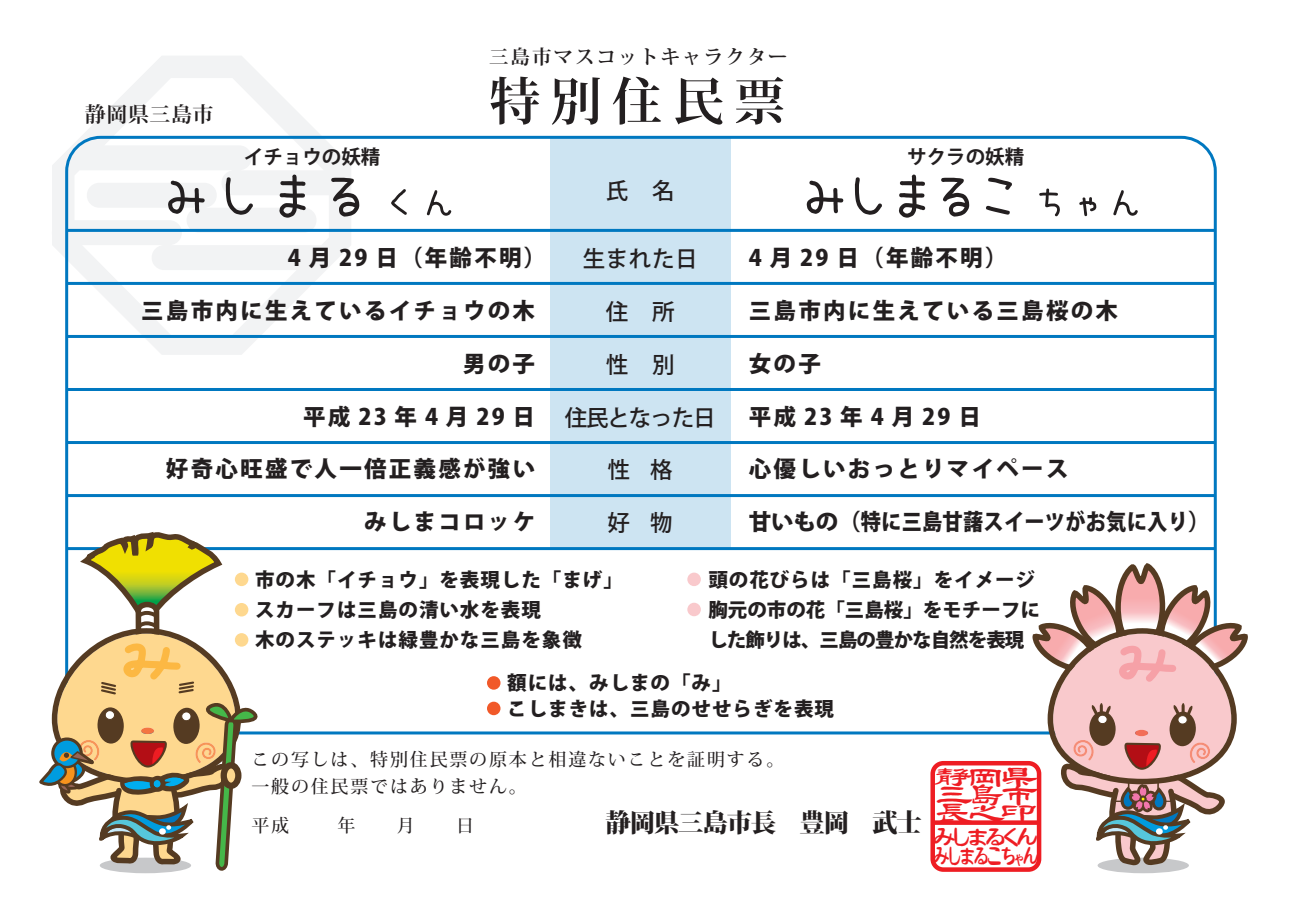
<style>
.page{position:relative;width:1289px;height:919px;background:#fff}
.page>*{position:absolute;margin:0;border:0;box-sizing:border-box;transform-origin:0 0}
.t1{font:700 51px "Koz Min Pro";letter-spacing:.2em;color:#231f20}
.t2{font:700 28.5px "FGP Reisho INT";letter-spacing:-.1em;color:#ee1d23;scale:.65 1}
.t3{font:700 28.5px "FGP Reisho INT";letter-spacing:-.1em;color:#ee1d23;scale:.9 1}
.t4{font:800 25.5px "Koz Min Pro";letter-spacing:-.05em;color:#231f20}
.t5{font:700 25.5px/18px "FG Reisho INT";letter-spacing:-.16em;color:#ee1d23;text-align:justify;scale:1.54 1}
.t6{font:800 22.5px "Koz Go Std";letter-spacing:.1em;color:#231f20}
.t7{font:500 22.5px "Koz Go Pro";letter-spacing:-.05em;color:#231f20}
.t8{font:800 22.5px "Koz Go Std";letter-spacing:.01em;color:#231f20}
.t9{font:800 22.5px "Koz Go Std";letter-spacing:.35em;color:#231f20}
.t10{font:700 21px "Koz Min Pro";letter-spacing:.025em;color:#231f20}
.t11{font:800 19.5px/30px "Koz Go Std";letter-spacing:.05em;color:#231f20}
.t12{font:800 19.5px/30px "Koz Go Std";color:#231f20}
.t13{font:700 19.5px "Koz Min Pro";letter-spacing:.1em;color:#231f20}
.t14{font:700 19.5px "Koz Go Std";color:#231f20}
.t15{font:500 18px/27px "Koz Min Pro";letter-spacing:.1em;color:#231f20}
</style>
<div class="page">
<div style="left:550px;top:138px;width:180px;height:410px;background:#cde4f2"></div>
<svg style="left:270px;top:85px;width:81px;height:241px"></svg>
<svg style="left:279px;top:174px;width:27px;height:44px"></svg>
<svg style="left:331px;top:178px;width:28px;height:38px"></svg>
<svg style="left:391px;top:189px;width:16px;height:26px"></svg>
<svg style="left:427px;top:190px;width:24px;height:26px"></svg>
<svg style="left:806px;top:181px;width:37px;height:33px"></svg>
<svg style="left:854px;top:177px;width:27px;height:38px"></svg>
<svg style="left:899px;top:174px;width:26px;height:44px"></svg>
<svg style="left:941px;top:178px;width:28px;height:38px"></svg>
<svg style="left:986px;top:178px;width:25px;height:37px"></svg>
<svg style="left:1039px;top:188px;width:20px;height:28px"></svg>
<svg style="left:1079px;top:197px;width:17px;height:19px"></svg>
<svg style="left:1113px;top:190px;width:24px;height:26px"></svg>
<hr style="left:68px;top:229px;width:1146px;height:3px;background:#0078c0">
<hr style="left:68px;top:282px;width:1146px;height:3px;background:#0078c0">
<hr style="left:68px;top:335px;width:1146px;height:3px;background:#0078c0">
<hr style="left:68px;top:388px;width:1146px;height:3px;background:#0078c0">
<hr style="left:68px;top:441px;width:1146px;height:3px;background:#0078c0">
<hr style="left:68px;top:494px;width:1146px;height:3px;background:#0078c0">
<hr style="left:68px;top:547px;width:1146px;height:3px;background:#0078c0">
<svg style="left:39px;top:56px;width:231px;height:818px"></svg>
<div style="left:1097px;top:857px;width:91px;height:16px;background:#c7c8ca;border-radius:50%"></div>
<svg style="left:1029px;top:557px;width:219px;height:314px"></svg>
<div style="left:930px;top:761px;width:111px;height:110px;border:4px solid #ee1d23;border-radius:11px"></div>
<svg style="left:934px;top:820px;width:103px;height:4px"></svg>
<div style="left:687px;top:572px;width:14px;height:14px;background:#f9c9cc;border-radius:50%"></div>
<div style="left:687px;top:602px;width:14px;height:14px;background:#f9c9cc;border-radius:50%"></div>
<div style="left:235px;top:572px;width:13px;height:14px;background:#fed88f;border-radius:50%"></div>
<div style="left:235px;top:603px;width:13px;height:13px;background:#fed88f;border-radius:50%"></div>
<div style="left:235px;top:633px;width:13px;height:13px;background:#fed88f;border-radius:50%"></div>
<div style="left:487px;top:676px;width:13px;height:13px;background:#f15929;border-radius:50%"></div>
<div style="left:487px;top:701px;width:13px;height:14px;background:#f15929;border-radius:50%"></div>
<p class="t10" style="left:85px;top:99px;width:130px">静岡県三島市</p>
<p class="t13" style="left:489px;top:43px;width:300px">三島市マスコットキャラクター</p>
<h1 class="t1" style="left:489px;top:64px;width:297px">特別住民票</h1>
<p class="t14" style="left:244px;top:145px;width:138px">イチョウの妖精</p>
<p class="t14" style="left:907px;top:145px;width:118px">サクラの妖精</p>
<p class="t7" style="left:606px;top:176px;width:70px">氏　名</p>
<p class="t6" style="left:288px;top:243px;width:260px">4 月 29 日（年齢不明）</p>
<p class="t6" style="left:748px;top:243px;width:260px">4 月 29 日（年齢不明）</p>
<p class="t7" style="left:582px;top:244px;width:116px">生まれた日</p>
<p class="t7" style="left:606px;top:297px;width:70px">住　所</p>
<p class="t7" style="left:606px;top:350px;width:70px">性　別</p>
<p class="t7" style="left:564px;top:403px;width:152px">住民となった日</p>
<p class="t6" style="left:141px;top:296px;width:395px">三島市内に生えているイチョウの木</p>
<p class="t6" style="left:463px;top:348px;width:73px">男の子</p>
<p class="t9" style="left:303px;top:401px;width:233px">平成23年4月29日</p>
<p class="t9" style="left:748px;top:401px;width:233px">平成23年4月29日</p>
<p class="t6" style="left:748px;top:296px;width:371px">三島市内に生えている三島桜の木</p>
<p class="t6" style="left:748px;top:348px;width:73px">女の子</p>
<p class="t6" style="left:166px;top:454px;width:371px">好奇心旺盛で人一倍正義感が強い</p>
<p class="t6" style="left:364px;top:507px;width:172px">みしまコロッケ</p>
<p class="t11" style="left:255px;top:566px;width:369px">市の木「イチョウ」を表現した「まげ」スカーフは三島の清い水を表現<br>木のステッキは緑豊かな三島を象徴</p>
<p class="t11" style="left:507px;top:671px;width:328px;line-height:25.5px">額には、みしまの「み」<br>こしまきは、三島のせせらぎを表現</p>
<p class="t6" style="left:749px;top:454px;width:321px">心優しいおっとりマイペース</p>
<p class="t7" style="left:607px;top:455px;width:67px">性　格</p>
<p class="t7" style="left:607px;top:508px;width:67px">好　物</p>
<p class="t8" style="left:749px;top:507px;width:463px">甘いもの（特に三島甘藷スイーツがお気に入り）</p>
<p class="t12" style="left:708px;top:566px;width:333px">頭の花びらは「三島桜」をイメージ胸元の市の花「三島桜」をモチーフにした飾りは、三島の豊かな自然を表現</p>
<p class="t15" style="left:251px;top:745px;width:534px">この写しは、特別住民票の原本と相違ないことを証明する。一般の住民票ではありません。</p>
<p class="t4" style="left:605px;top:803px;width:318px">静岡県三島市長　豊岡　武士</p>
<p class="t5" style="left:933px;top:767px;width:70px">静岡県三島市長之印</p>
<p class="t3" style="left:932px;top:822px;width:119px">みしまるくん</p>
<p class="t2" style="left:932px;top:841px;width:164px">みしまるこちゃん</p>
</div>
